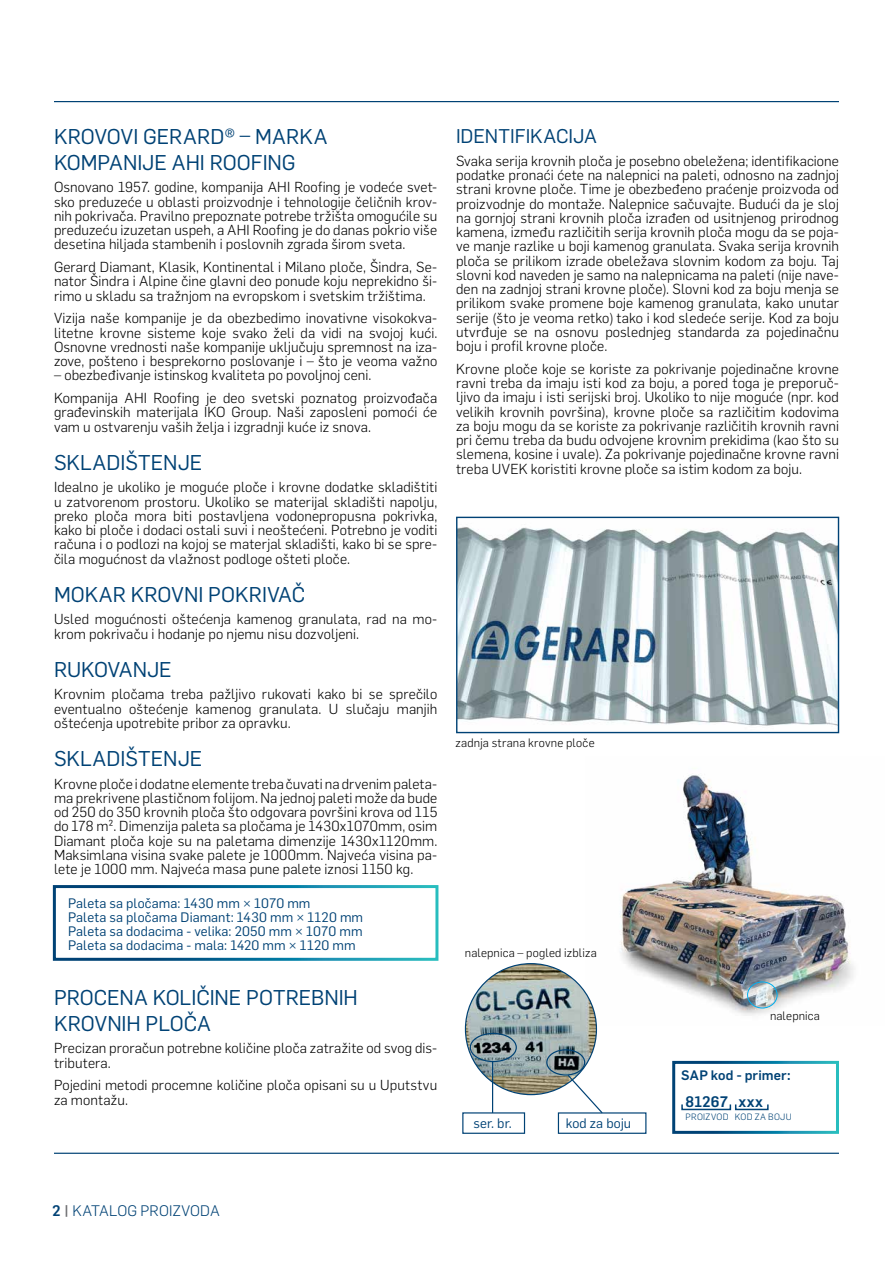
<style>
.page{position:relative;width:893px;height:1263px;background:#fff}
.page>*{position:absolute;margin:0;border:0;box-sizing:border-box;transform-origin:0 0}
.t1{font:21px/25.2px "Flama";color:#004275}
.t2{font:19.5px "Flama";letter-spacing:-.005em;color:#004275}
.t3{font:300 15px "Flama";letter-spacing:.01em;color:#004275}
.t4{font:500 15px "Flama";letter-spacing:.01em;color:#004275}
.t5{font:300 14.25px/14.2px "Flama";letter-spacing:.005em;color:#000;text-align:justify}
.t6{font:13.5px/14.2px "Flama";letter-spacing:.01em;color:#004275}
.t7{font:500 13.5px "Flama";letter-spacing:.01em;color:#004275}
.t8{font:300 12px "Flama";letter-spacing:.015em;color:#000}
.t9{font:300 9px "Flama";letter-spacing:.03em;color:#004275}
.s1{font-weight:500}
.s2{font-weight:500;color:#6d6e71}
</style>
<div class="page">
<img style="left:596px;top:774px;width:258px;height:247px">
<div style="left:747px;top:981px;width:31px;height:27px;border:1px solid #00aeef;border-radius:50%"></div>
<img style="left:465px;top:964px;width:131px;height:130px">
<hr style="left:492px;top:1061px;width:1px;height:52px;background:#004275">
<hr style="left:54px;top:101px;width:785px;height:1px;background:#004275">
<hr style="left:54px;top:1153px;width:785px;height:1px;background:#004275">
<div style="left:53px;top:885px;width:385px;height:76px;border:3px solid #fff"></div>
<div style="left:672px;top:1061px;width:167px;height:73px;border:3px solid #fff"></div>
<img style="left:458px;top:527px;width:379px;height:199px">
<div style="left:456px;top:517px;width:383px;height:216px;border:1px solid #004275"></div>
<div style="left:462px;top:1112px;width:63px;height:22px;border:1px solid #004275"></div>
<div style="left:470px;top:1033px;width:47px;height:29px;border:1px solid #004275;border-radius:50%"></div>
<svg style="left:566px;top:1073px;width:36px;height:39px"></svg>
<div style="left:558px;top:1112px;width:88px;height:22px;border:1px solid #004275"></div>
<div style="left:681px;top:1104px;width:50px;height:6px;border:2px solid #004275"></div>
<div style="left:735px;top:1104px;width:34px;height:6px;border:2px solid #004275"></div>
<div style="left:546px;top:1049px;width:39px;height:26px;border:1px solid #004275;border-radius:50%"></div>
<h1 class="t1" style="left:54px;top:123px;width:275px">KROVOVI GERARD® – MARKA<br>KOMPANIJE AHI ROOFING</h1>
<p class="t5" style="left:54px;top:179px;width:385px">Osnovano 1957. godine, kompanija AHI Roofing je vodeće svet&shy;sko preduzeće u oblasti proizvodnje i tehnologije čeličnih krov&shy;nih pokrivača. Pravilno prepoznate potrebe tržišta omogućile su preduzeću izuzetan uspeh, a AHI Roofing je do danas pokrio više desetina hiljada stambenih i poslovnih zgrada širom sveta.</p>
<p class="t5" style="left:54px;top:259px;width:385px">Gerard Diamant, Klasik, Kontinental i Milano ploče, Šindra, Se&shy;nator Šindra i Alpine čine glavni deo ponude koju neprekidno ši&shy;rimo u skladu sa tražnjom na evropskom i svetskim tržištima.</p>
<p class="t5" style="left:54px;top:310px;width:385px">Vizija naše kompanije je da obezbedimo inovativne visokokva&shy;litetne krovne sisteme koje svako želi da vidi na svojoj kući.<br>Osnovne vrednosti naše kompanije uključuju spremnost na iza&shy;zove, pošteno i besprekorno poslovanje i – što je veoma važno</p>
<p class="t5" style="left:54px;top:363px;width:385px;line-height:22.8px">– obezbeđivanje istinskog kvaliteta po povoljnoj ceni.<br>Kompanija AHI Roofing je deo svetski poznatog proizvođača</p>
<p class="t5" style="left:54px;top:404px;width:385px">građevinskih materijala IKO Group. Naši zaposleni pomoći će vam u ostvarenju vaših želja i izgradnji kuće iz snova.</p>
<h1 class="t1" style="left:54px;top:448px;width:150px">SKLADIŠTENJE</h1>
<p class="t5" style="left:54px;top:479px;width:385px">Idealno je ukoliko je moguće ploče i krovne dodatke skladištiti u zatvorenom prostoru. Ukoliko se materijal skladišti napolju, preko ploča mora biti postavljena vodonepropusna pokrivka, kako bi ploče i dodaci ostali suvi i neoštećeni. Potrebno je voditi računa i o podlozi na kojoj se materjal skladišti, kako bi se spre&shy;čila mogućnost da vlažnost podloge ošteti ploče.</p>
<h1 class="t1" style="left:54px;top:580px;width:253px">MOKAR KROVNI POKRIVAČ</h1>
<p class="t5" style="left:54px;top:611px;width:385px">Usled mogućnosti oštećenja kamenog granulata, rad na mo&shy;krom pokrivaču i hodanje po njemu nisu dozvoljeni.</p>
<h1 class="t1" style="left:54px;top:655px;width:119px">RUKOVANJE</h1>
<p class="t5" style="left:54px;top:686px;width:385px">Krovnim pločama treba pažljivo rukovati kako bi se sprečilo eventualno oštećenje kamenog granulata. U slučaju manjih oštećenja upotrebite pribor za opravku.</p>
<h1 class="t1" style="left:54px;top:745px;width:150px">SKLADIŠTENJE</h1>
<p class="t5" style="left:54px;top:776px;width:385px">Krovne ploče i dodatne elemente treba čuvati na drvenim paleta&shy;ma prekrivene plastičnom folijom. Na jednoj paleti može da bude od 250 do 350 krovnih ploča što odgovara površini krova od 115 do 178 m². Dimenzija paleta sa pločama je 1430x1070mm, osim Diamant ploča koje su na paletama dimenzije 1430x1120mm.<br>Maksimlana visina svake palete je 1000mm. Najveća visina pa&shy;lete je 1000 mm. Najveća masa pune palete iznosi 1150 kg.</p>
<p class="t6" style="left:68px;top:895px;width:297px">Paleta sa pločama: 1430 mm × 1070 mm<br>Paleta sa pločama Diamant: 1430 mm × 1120 mm Paleta sa dodacima - velika: 2050 mm × 1070 mm Paleta sa dodacima - mala: 1420 mm × 1120 mm</p>
<h1 class="t1" style="left:54px;top:984px;width:305px">PROCENA KOLIČINE POTREBNIH<br>KROVNIH PLOČA</h1>
<p class="t5" style="left:54px;top:1040px;width:385px">Precizan proračun potrebne količine ploča zatražite od svog dis&shy;tributera.</p>
<p class="t5" style="left:54px;top:1077px;width:385px">Pojedini metodi procemne količine ploča opisani su u Uputstvu za montažu.</p>
<h2 class="t2" style="left:456px;top:122px;width:142px">IDENTIFIKACIJA</h2>
<p class="t5" style="left:456px;top:153px;width:384px">Svaka serija krovnih ploča je posebno obeležena; identifikacione podatke pronaći ćete na nalepnici na paleti, odnosno na zadnjoj strani krovne ploče. Time je obezbeđeno praćenje proizvoda od proizvodnje do montaže. Nalepnice sačuvajte. Budući da je sloj na gornjoj strani krovnih ploča izrađen od usitnjenog prirodnog kamena, između različitih serija krovnih ploča mogu da se poja&shy;ve manje razlike u boji kamenog granulata. Svaka serija krovnih ploča se prilikom izrade obeležava slovnim kodom za boju. Taj slovni kod naveden je samo na nalepnicama na paleti (nije nave&shy;den na zadnjoj strani krovne ploče). Slovni kod za boju menja se prilikom svake promene boje kamenog granulata, kako unutar serije (što je veoma retko) tako i kod sledeće serije. Kod za boju utvrđuje se na osnovu poslednjeg standarda za pojedinačnu boju i profil krovne ploče.</p>
<p class="t5" style="left:456px;top:361px;width:384px">Krovne ploče koje se koriste za pokrivanje pojedinačne krovne ravni treba da imaju isti kod za boju, a pored toga je preporuč&shy;ljivo da imaju i isti serijski broj. Ukoliko to nije moguće (npr. kod velikih krovnih površina), krovne ploče sa različitim kodovima za boju mogu da se koriste za pokrivanje različitih krovnih ravni pri čemu treba da budu odvojene krovnim prekidima (kao što su slemena, kosine i uvale). Za pokrivanje pojedinačne krovne ravni treba UVEK koristiti krovne ploče sa istim kodom za boju.</p>
<p class="t8" style="left:456px;top:734px;width:140px">zadnja strana krovne ploče</p>
<p class="t8" style="left:465px;top:943px;width:133px">nalepnica – pogled izbliza</p>
<p class="t6" style="left:473px;top:1115px;width:40px">ser. br.</p>
<p class="t6" style="left:566px;top:1115px;width:67px">kod za boju</p>
<p class="t8" style="left:770px;top:1006px;width:51px">nalepnica</p>
<p class="t7" style="left:681px;top:1065px;width:111px">SAP kod - primer:</p>
<p class="t4" style="left:686px;top:1090px;width:79px">81267 xxx</p>
<p class="t9" style="left:686px;top:1110px;width:108px">PROIZVOD KOD ZA BOJU</p>
<p class="t3" style="left:52px;top:1200px;width:169px"><span class="s1">2</span> <span class="s2">|</span> KATALOG PROIZVODA</p>
</div>
